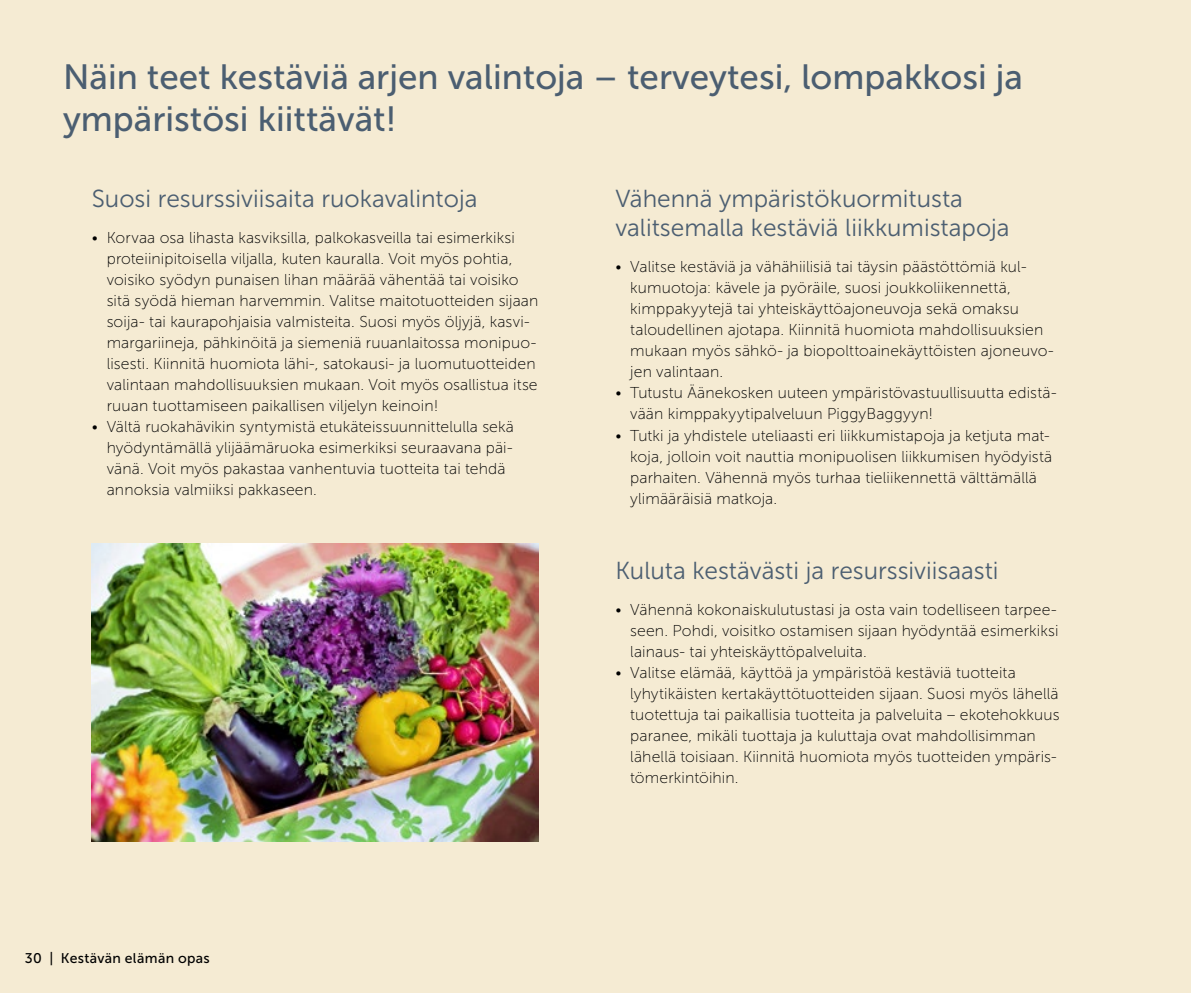
<style>
.page{position:relative;width:1191px;height:993px;background:#fff}
.page>*{position:absolute;margin:0;border:0;box-sizing:border-box;transform-origin:0 0}
.t1{font:35px/42px "Museo Sans 500";color:#4b5e71}
.t2{font:24.5px/29.4px "Museo Sans 300";color:#4b5e71}
.t3{font:15.75px/21px "Museo Sans 100";letter-spacing:.01em;color:#000}
.t4{font:14px "Museo Sans 500";letter-spacing:.025em;color:#000}
</style>
<div class="page">
<div style="left:0;top:0;width:1191px;height:992px;background:#f5ebd3"></div>
<img style="left:92px;top:543px;width:446px;height:298px">
<h1 class="t1" style="left:63px;top:56px;width:961px">Näin teet kestäviä arjen valintoja – terveytesi, lompakkosi ja ympäristösi kiittävät!</h1>
<h2 class="t2" style="left:92px;top:184px;width:387px">Suosi resurssiviisaita ruokavalintoja</h2>
<p class="t3" style="left:107px;top:227px;width:433px;text-indent:-15px">• Korvaa osa lihasta kasviksilla, palkokasveilla tai esimerkiksi proteiinipitoisella viljalla, kuten kauralla. Voit myös pohtia, voisiko syödyn punaisen lihan määrää vähentää tai voisiko sitä syödä hieman harvemmin. Valitse maitotuotteiden sijaan soija- tai kaurapohjaisia valmisteita. Suosi myös öljyjä, kasvi&shy;margariineja, pähkinöitä ja siemeniä ruuanlaitossa monipuo&shy;lisesti. Kiinnitä huomiota lähi-, satokausi- ja luomutuotteiden valintaan mahdollisuuksien mukaan. Voit myös osallistua itse ruuan tuottamiseen paikallisen viljelyn keinoin!</p>
<p class="t3" style="left:107px;top:416px;width:409px;text-indent:-15px">• Vältä ruokahävikin syntymistä etukäteissuunnittelulla sekä hyödyntämällä ylijäämäruoka esimerkiksi seuraavana päi&shy;vänä. Voit myös pakastaa vanhentuvia tuotteita tai tehdä annoksia valmiiksi pakkaseen.</p>
<p class="t4" style="left:25px;top:949px;width:186px">30 | Kestävän elämän opas</p>
<h2 class="t2" style="left:615px;top:184px;width:396px">Vähennä ympäristökuormitusta valitsemalla kestäviä liikkumistapoja</h2>
<p class="t3" style="left:630px;top:256px;width:425px;text-indent:-15px">• Valitse kestäviä ja vähähiilisiä tai täysin päästöttömiä kul&shy;kumuotoja: kävele ja pyöräile, suosi joukkoliikennettä, kimppakyytejä tai yhteiskäyttöajoneuvoja sekä omaksu taloudellinen ajotapa. Kiinnitä huomiota mahdollisuuksien mukaan myös sähkö- ja biopolttoainekäyttöisten ajoneuvo&shy;jen valintaan.</p>
<p class="t3" style="left:630px;top:382px;width:428px;text-indent:-15px">• Tutustu Äänekosken uuteen ympäristövastuullisuutta edistä&shy;vään kimppakyytipalveluun PiggyBaggyyn!</p>
<p class="t3" style="left:630px;top:424px;width:423px;text-indent:-15px">• Tutki ja yhdistele uteliaasti eri liikkumistapoja ja ketjuta mat&shy;koja, jolloin voit nauttia monipuolisen liikkumisen hyödyistä parhaiten. Vähennä myös turhaa tieliikennettä välttämällä ylimääräisiä matkoja.</p>
<h2 class="t2" style="left:615px;top:555px;width:385px">Kuluta kestävästi ja resurssiviisaasti</h2>
<p class="t3" style="left:630px;top:599px;width:430px;text-indent:-15px">• Vähennä kokonaiskulutustasi ja osta vain todelliseen tarpee&shy;seen. Pohdi, voisitko ostamisen sijaan hyödyntää esimerkiksi lainaus- tai yhteiskäyttöpalveluita.</p>
<p class="t3" style="left:630px;top:662px;width:431px;text-indent:-15px">• Valitse elämää, käyttöä ja ympäristöä kestäviä tuotteita lyhytikäisten kertakäyttötuotteiden sijaan. Suosi myös lähellä tuotettuja tai paikallisia tuotteita ja palveluita – ekotehokkuus paranee, mikäli tuottaja ja kuluttaja ovat mahdollisimman lähellä toisiaan. Kiinnitä huomiota myös tuotteiden ympäris&shy;tömerkintöihin.</p>
</div>
